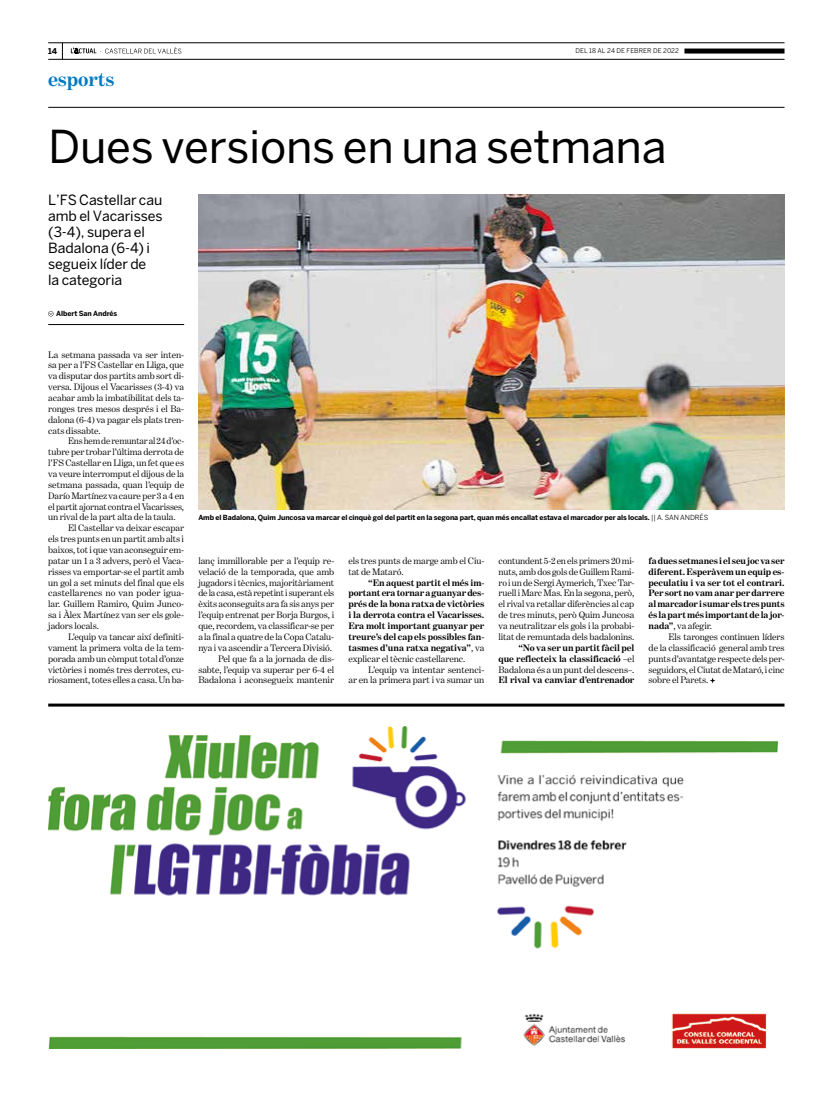
<style>
.page{position:relative;width:820px;height:1106px;background:#fff}
.page>*{position:absolute;margin:0;border:0;box-sizing:border-box;transform-origin:0 0}
.t1{font:45px "Benton Sans";letter-spacing:-.005em;color:#000}
.t2{font:700 20px "Benton Modern One";letter-spacing:-.005em;color:#007ac2}
.t3{font:14px/16px "Benton Sans";letter-spacing:-.005em;color:#000}
.t4{font:9.5px/10.9px "Benton Modern One";letter-spacing:-.005em;color:#000;text-align:justify}
.t5{font:700 9.5px/10.9px "Benton Modern One";letter-spacing:-.005em;color:#000;text-align:justify}
.t6{font:700 8px "Benton Sans";color:#000}
.t7{font:700 7px "Benton Sans";letter-spacing:-.01em;color:#000}
.t8{font:6.5px "Benton Sans";letter-spacing:.005em;color:#000}
.s1{font-weight:400}
</style>
<div class="page">
<svg style="left:62px;top:44px;width:1px;height:15px"></svg>
<hr style="left:48px;top:107px;width:736px;height:1px;background:#000">
<hr style="left:48px;top:43px;width:736px;height:1px;background:#000">
<hr style="left:48px;top:59px;width:736px;height:1px;background:#000">
<div style="left:684px;top:49px;width:100px;height:5px;background:#000"></div>
<svg style="left:71px;top:47px;width:110px;height:7px"></svg>
<hr style="left:48px;top:703px;width:736px;height:3px;background:#000">
<img style="left:198px;top:194px;width:586px;height:315px">
<svg style="left:48px;top:311px;width:6px;height:5px"></svg>
<hr style="left:48px;top:324px;width:136px;height:1px;background:#000">
<svg style="left:710px;top:678px;width:5px;height:5px"></svg>
<img style="left:48px;top:726px;width:728px;height:322px">
<p class="t6" style="left:48px;top:46px;width:11px">14</p>
<p class="t8" style="left:575px;top:47px;width:105px">DEL 18 AL 24 DE FEBRER DE 2022</p>
<h2 class="t2" style="left:48px;top:68px;width:68px">esports</h2>
<h1 class="t1" style="left:48px;top:120px;width:619px">Dues versions en una setmana</h1>
<h3 class="t3" style="left:48px;top:192px;width:116px">L’FS Castellar cau amb el Vacarisses (3-4), supera el<br>Badalona (6-4) i segueix líder de<br>la categoria</h3>
<p class="t7" style="left:56px;top:310px;width:63px">Albert San Andrés</p>
<p class="t4" style="left:48px;top:349px;width:137px">La setmana passada va ser inten&shy;sa per a l’FS Castellar en Lliga, que va disputar dos partits amb sort di&shy;versa. Dijous el Vacarisses (3-4) va acabar amb la imbatibilitat dels ta&shy;ronges tres mesos després i el Ba&shy;dalona (6-4) va pagar els plats tren&shy;cats dissabte.</p>
<p class="t4" style="left:68px;top:436px;width:117px">Ens hem de remuntar al 24 d’oc-</p>
<p class="t4" style="left:48px;top:446px;width:137px">tubre per trobar l’última derrota de</p>
<p class="t4" style="left:48px;top:457px;width:137px">l’FS Castellar en Lliga, un fet que es</p>
<p class="t4" style="left:48px;top:468px;width:137px">va veure interromput el dijous de la</p>
<p class="t4" style="left:48px;top:479px;width:137px">setmana passada, quan l’equip de</p>
<p class="t4" style="left:48px;top:490px;width:137px">Darío Martínez va caure per 3 a 4 en</p>
<p class="t4" style="left:48px;top:501px;width:137px">el partit ajornat contra el Vacarisses,</p>
<p class="t4" style="left:48px;top:512px;width:129px">un rival de la part alta de la taula.</p>
<p class="t4" style="left:68px;top:522px;width:117px">El Castellar va deixar escapar</p>
<p class="t4" style="left:48px;top:533px;width:137px">els tres punts en un partit amb alts i</p>
<p class="t4" style="left:48px;top:544px;width:137px">baixos, tot i que van aconseguir em-</p>
<p class="t4" style="left:48px;top:555px;width:137px">patar un 1 a 3 advers, però el Vaca-</p>
<p class="t4" style="left:48px;top:566px;width:137px">risses va emportar-se el partit amb</p>
<p class="t4" style="left:48px;top:577px;width:137px">un gol a set minuts del final que els</p>
<p class="t4" style="left:48px;top:588px;width:137px">castellarencs no van poder igua-</p>
<p class="t4" style="left:48px;top:598px;width:137px">lar. Guillem Ramiro, Quim Junco-</p>
<p class="t4" style="left:48px;top:609px;width:137px">sa i Àlex Martínez van ser els gole-</p>
<p class="t4" style="left:48px;top:620px;width:52px">jadors locals.</p>
<p class="t4" style="left:68px;top:631px;width:117px">L’equip va tancar així definiti-</p>
<p class="t4" style="left:48px;top:642px;width:137px">vament la primera volta de la tem-</p>
<p class="t4" style="left:48px;top:653px;width:137px">porada amb un còmput total d’onze</p>
<p class="t4" style="left:48px;top:664px;width:137px">victòries i només tres derrotes, cu-</p>
<p class="t4" style="left:48px;top:674px;width:137px">riosament, totes elles a casa. Un ba-</p>
<p class="t7" style="left:198px;top:513px;width:511px">Amb el Badalona, Quim Juncosa va marcar el cinquè gol del partit en la segona part, quan més encallat estava el marcador per als locals. <span class="s1">|| A. SAN ANDRÉS</span></p>
<p class="t4" style="left:198px;top:555px;width:137px;text-align:right">lanç immillorable per a l’equip re&shy;velació de la temporada, que amb jugadors i tècnics, majoritàriament de la casa, està repetint i superant els èxits aconseguits ara fa sis anys per l’equip entrenat per Borja Burgos, i que, recordem, va classificar-se per a la final a quatre de la Copa Catalu&shy;nya i va ascendir a Tercera Divisió.<br>Pel que fa a la jornada de dis&shy;sabte, l’equip va superar per 6-4 el Badalona i aconsegueix mantenir</p>
<p class="t4" style="left:348px;top:555px;width:137px">els tres punts de marge amb el Ciu&shy;tat de Mataró.</p>
<p class="t5" style="left:348px;top:577px;width:137px;text-indent:20px">“En aquest partit el més im&shy;portant era tornar a guanyar des&shy;prés de la bona ratxa de victòries i la derrota contra el Vacarisses.<br>Era molt important guanyar per treure’s del cap els possibles fan&shy;tasmes d’una ratxa negativa”<span class="s1">, va explicar el tècnic castellarenc.</span></p>
<p class="t4" style="left:348px;top:663px;width:137px;text-align:right">L’equip va intentar sentenci-<br>ar en la primera part i va sumar un</p>
<p class="t4" style="left:498px;top:555px;width:137px">contundent 5-2 en els primers 20 mi&shy;nuts, amb dos gols de Guillem Rami&shy;ro i un de Sergi Aymerich, Txec Tar&shy;ruell i Marc Mas. En la segona, però, el rival va retallar diferències al cap de tres minuts, però Quim Juncosa va neutralitzar els gols i la probabi&shy;litat de remuntada dels badalonins.</p>
<p class="t5" style="left:498px;top:642px;width:137px;text-indent:20px">“No va ser un partit fàcil pel que reflecteix la classificació <span class="s1">–el Badalona és a un punt del descens–.</span></p>
<p class="t5" style="left:498px;top:674px;width:137px">El rival va canviar d’entrenador</p>
<p class="t5" style="left:648px;top:555px;width:137px">fa dues setmanes i el seu joc va ser diferent. Esperàvem un equip es&shy;peculatiu i va ser tot el contrari.<br>Per sort no vam anar per darrere al marcador i sumar els tres punts és la part més important de la jor&shy;nada”<span class="s1">, va afegir.</span></p>
<p class="t4" style="left:648px;top:631px;width:137px;text-indent:20px">Els taronges continuen líders de la classificació general amb tres punts d’avantatge respecte dels per&shy;seguidors, el Ciutat de Mataró, i cinc sobre el Parets.</p>
</div>
